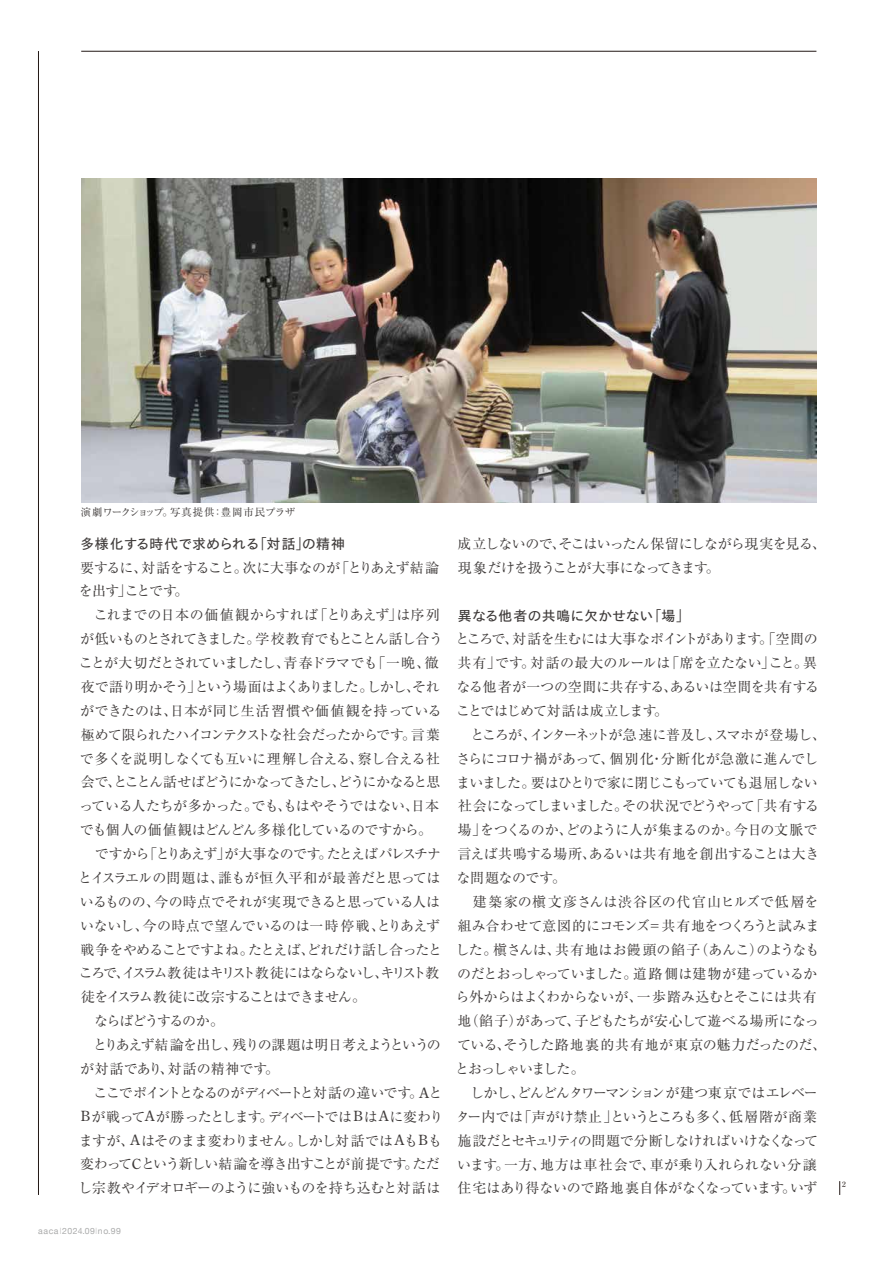
<style>
.page{position:relative;width:893px;height:1263px;background:#fff}
.page>*{position:absolute;margin:0;border:0;box-sizing:border-box;transform-origin:0 0}
.t1{font:13.95px/23.9px "Ryumin Pro";letter-spacing:-.04em;color:#3e3a39}
.t2{font:500 13.95px "TB Go Std";letter-spacing:-.005em;color:#3e3a39}
.t3{font:10.5px "Ryumin Pro";letter-spacing:.07em;color:#3e3a39}
.t4{font:10.5px "Ryumin Pro";letter-spacing:-.16em;color:#3e3a39}
.t5{font:8.7px "Helvetica Neue";letter-spacing:.065em;color:#aaabab}
.t6{font:7.5px "Century Old Style Std";color:#221815}
.s1{font-family:"Gothic BBB Pro"}
.s2{font-family:"Century Old Style Std"}
</style>
<div class="page">
<hr style="left:38px;top:51px;width:1px;height:1144px;background:#221815">
<hr style="left:81px;top:51px;width:735px;height:1px;background:#221815">
<svg style="left:839px;top:1181px;width:1px;height:14px"></svg>
<img style="left:81px;top:179px;width:735px;height:324px">
<p class="t4" style="left:81px;top:504px;width:94px">演劇ワークショップ。</p>
<p class="t3" style="left:170px;top:504px;width:127px">写真提供：豊岡市民プラザ</p>
<p class="t2" style="left:80px;top:533px;width:266px">多様化する時代で求められる<span class="s1">「</span>対話<span class="s1">」</span>の精神</p>
<p class="t1" style="left:78px;top:554px;width:367px">要するに、対話をすること。次に大事なのが「とりあえず結論を出す」ことです。<br>　これまでの日本の価値観からすれば「とりあえず」は序列が低いものとされてきました。学校教育でもとことん話し合うことが大切だとされていましたし、青春ドラマでも「一晩、徹夜で語り明かそう」という場面はよくありました。しかし、それができたのは、日本が同じ生活習慣や価値観を持っている極めて限られたハイコンテクストな社会だったからです。言葉で多くを説明しなくても互いに理解し合える、察し合える社会で、とことん話せばどうにかなってきたし、どうにかなると思っている人たちが多かった。でも、もはやそうではない、日本でも個人の価値観はどんどん多様化しているのですから。　ですから「とりあえず」が大事なのです。たとえばパレスチナとイスラエルの問題は、誰もが恒久平和が最善だと思ってはいるものの、今の時点でそれが実現できると思っている人はいないし、今の時点で望んでいるのは一時停戦、とりあえず戦争をやめることですよね。たとえば、どれだけ話し合ったところで、イスラム教徒はキリスト教徒にはならないし、キリスト教徒をイスラム教徒に改宗することはできません。<br>　ならばどうするのか。<br>　とりあえず結論を出し、残りの課題は明日考えようというのが対話であり、対話の精神です。<br>　ここでポイントとなるのがディベートと対話の違いです。<span class="s2">A</span>と<br><span class="s2">B</span>が戦って<span class="s2">A</span>が勝ったとします。ディベートでは<span class="s2">B</span>は<span class="s2">A</span>に変わりますが、<span class="s2">A</span>はそのまま変わりません。しかし対話では<span class="s2">A</span>も<span class="s2">B</span>も変わって<span class="s2">C</span>という新しい結論を導き出すことが前提です。ただし宗教やイデオロギーのように強いものを持ち込むと対話は</p>
<p class="t5" style="left:38px;top:1225px;width:84px">aaca l 2024.09l no.99</p>
<p class="t1" style="left:458px;top:531px;width:370px">成立しないので、そこはいったん保留にしながら現実を見る、現象だけを扱うことが大事になってきます。</p>
<p class="t2" style="left:458px;top:604px;width:234px">異なる他者の共鳴に欠かせない<span class="s1">「</span>場<span class="s1">」</span></p>
<p class="t1" style="left:455px;top:626px;width:373px">ところで、対話を生むには大事なポイントがあります。「空間の共有」です。対話の最大のルールは「席を立たない」こと。異なる他者が一つの空間に共存する、あるいは空間を共有することではじめて対話は成立します。<br>　ところが、インターネットが急速に普及し、スマホが登場し、さらにコロナ禍があって、個別化・分断化が急激に進んでしまいました。要はひとりで家に閉じこもっていても退屈しない社会になってしまいました。その状況でどうやって「共有する場」をつくるのか、どのように人が集まるのか。今日の文脈で言えば共鳴する場所、あるいは共有地を創出することは大きな問題なのです。<br>　建築家の槇文彦さんは渋谷区の代官山ヒルズで低層を組み合わせて意図的にコモンズ＝共有地をつくろうと試みました。槇さんは、共有地はお饅頭の餡子（あんこ）のようなものだとおっしゃっていました。道路側は建物が建っているから外からはよくわからないが、一歩踏み込むとそこには共有地（餡子）があって、子どもたちが安心して遊べる場所になっている、そうした路地裏的共有地が東京の魅力だったのだ、とおっしゃいました。<br>　しかし、どんどんタワーマンションが建つ東京ではエレベーター内では「声がけ禁止」というところも多く、低層階が商業施設だとセキュリティの問題で分断しなければいけなくなっています。一方、地方は車社会で、車が乗り入れられない分譲住宅はあり得ないので路地裏自体がなくなっています。いず</p>
<p class="t6" style="left:842px;top:1180px;width:5px">2</p>
</div>
